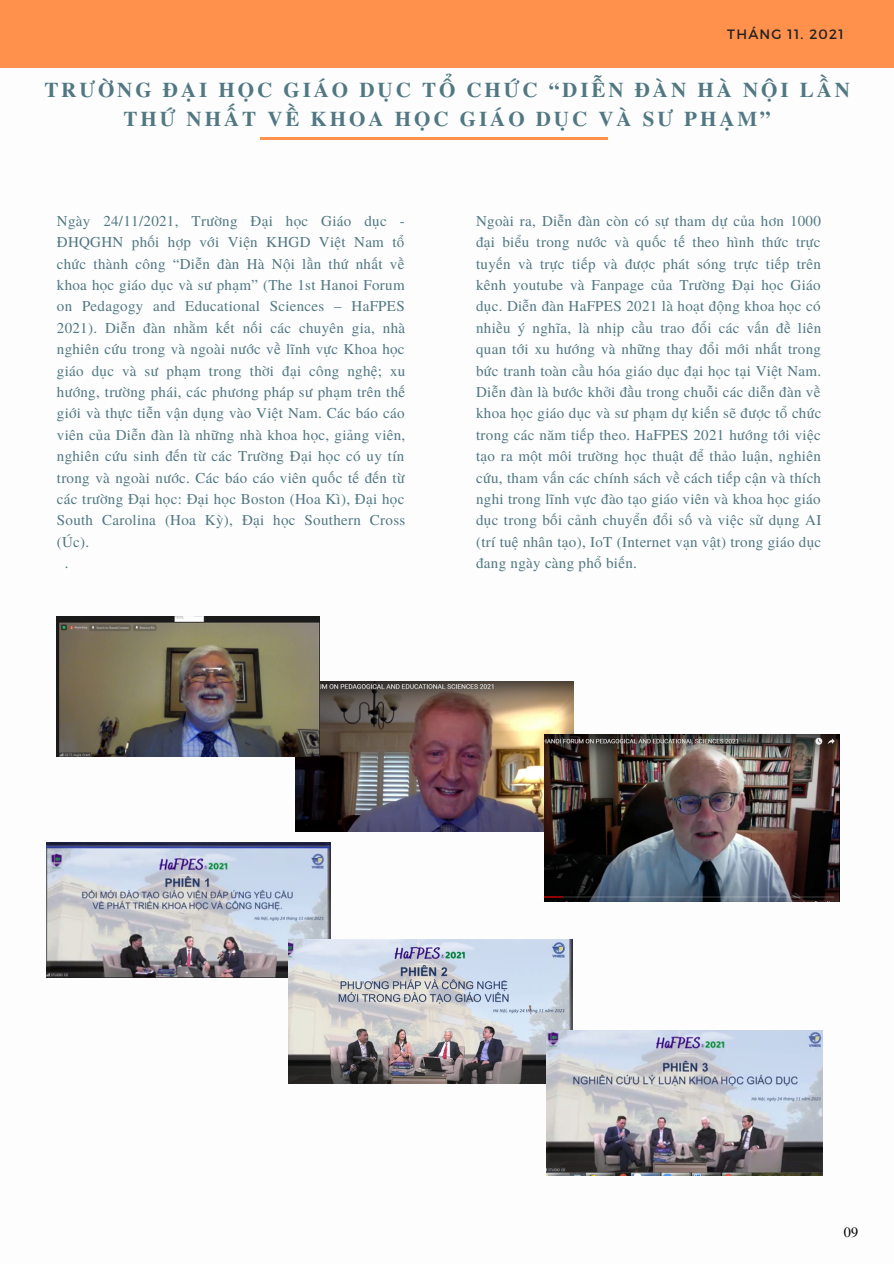
<style>
.page{position:relative;width:894px;height:1264px;background:#fff}
.page>*{position:absolute;margin:0;border:0;box-sizing:border-box;transform-origin:0 0}
.t1{font:700 21px/29.2px "Te X Gyre Termes";letter-spacing:.14em;color:#517882;text-align:center}
.t2{font:15px/21.5px "Te X Gyre Termes";letter-spacing:.02em;color:#517882;text-align:justify}
.t3{font:14.25px "Te X Gyre Termes";color:#000}
.t4{font:13.5px "Montserrat";letter-spacing:.09em;color:#222}
</style>
<div class="page">
<div style="left:0;top:0;width:893px;height:67px;background:#ff914d"></div>
<img style="left:46px;top:842px;width:284px;height:135px">
<img style="left:288px;top:939px;width:284px;height:144px">
<img style="left:546px;top:1030px;width:276px;height:144px">
<img style="left:295px;top:681px;width:278px;height:151px">
<img style="left:544px;top:734px;width:295px;height:167px">
<img style="left:57px;top:616px;width:262px;height:140px">
<hr style="left:261px;top:137px;width:346px;height:2px;background:#ff914d">
<p class="t4" style="left:727px;top:25px;width:118px">THÁNG 11. 2021</p>
<h1 class="t1" style="left:44px;top:74px;width:807px">TRƯỜNG ĐẠI HỌC GIÁO DỤC TỔ CHỨC “DIỄN ĐÀN HÀ NỘI LẦN<br>THỨ NHẤT VỀ KHOA HỌC GIÁO DỤC VÀ SƯ PHẠM”</h1>
<p class="t2" style="left:57px;top:209px;width:349px">Ngày 24/11/2021, Trường Đại học Giáo dục -</p>
<p class="t2" style="left:57px;top:231px;width:349px">ĐHQGHN phối hợp với Viện KHGD Việt Nam tổ</p>
<p class="t2" style="left:57px;top:252px;width:349px">chức thành công “Diễn đàn Hà Nội lần thứ nhất về</p>
<p class="t2" style="left:57px;top:273px;width:349px">khoa học giáo dục và sư phạm” (The 1st Hanoi Forum</p>
<p class="t2" style="left:57px;top:295px;width:349px">on Pedagogy and Educational Sciences – HaFPES</p>
<p class="t2" style="left:57px;top:316px;width:350px">2021). Diễn đàn nhằm kết nối các chuyên gia, nhà</p>
<p class="t2" style="left:57px;top:338px;width:349px">nghiên cứu trong và ngoài nước về lĩnh vực Khoa học</p>
<p class="t2" style="left:57px;top:359px;width:350px">giáo dục và sư phạm trong thời đại công nghệ; xu</p>
<p class="t2" style="left:57px;top:380px;width:350px">hướng, trường phái, các phương pháp sư phạm trên thế</p>
<p class="t2" style="left:57px;top:402px;width:349px">giới và thực tiễn vận dụng vào Việt Nam. Các báo cáo</p>
<p class="t2" style="left:57px;top:423px;width:350px">viên của Diễn đàn là những nhà khoa học, giảng viên,</p>
<p class="t2" style="left:57px;top:445px;width:349px">nghiên cứu sinh đến từ các Trường Đại học có uy tín</p>
<p class="t2" style="left:57px;top:466px;width:349px">trong và ngoài nước. Các báo cáo viên quốc tế đến từ</p>
<p class="t2" style="left:57px;top:487px;width:349px">các trường Đại học: Đại học Boston (Hoa Kì), Đại học</p>
<p class="t2" style="left:57px;top:509px;width:350px">South Carolina (Hoa Kỳ), Đại học Southern Cross</p>
<p class="t2" style="left:57px;top:530px;width:34px">(Úc).</p>
<p class="t2" style="left:65px;top:551px;width:5px">.</p>
<p class="t2" style="left:476px;top:209px;width:347px">Ngoài ra, Diễn đàn còn có sự tham dự của hơn 1000 đại biểu trong nước và quốc tế theo hình thức trực tuyến và trực tiếp và được phát sóng trực tiếp trên kênh youtube và Fanpage của Trường Đại học Giáo dục. Diễn đàn HaFPES 2021 là hoạt động khoa học có nhiều ý nghĩa, là nhịp cầu trao đổi các vấn đề liên quan tới xu hướng và những thay đổi mới nhất trong bức tranh toàn cầu hóa giáo dục đại học tại Việt Nam.<br>Diễn đàn là bước khởi đầu trong chuỗi các diễn đàn về khoa học giáo dục và sư phạm dự kiến sẽ được tổ chức trong các năm tiếp theo. HaFPES 2021 hướng tới việc tạo ra một môi trường học thuật để thảo luận, nghiên cứu, tham vấn các chính sách về cách tiếp cận và thích nghi trong lĩnh vực đào tạo giáo viên và khoa học giáo dục trong bối cảnh chuyển đổi số và việc sử dụng AI (trí tuệ nhân tạo), IoT (Internet vạn vật) trong giáo dục đang ngày càng phổ biến.</p>
<p class="t3" style="left:843px;top:1221px;width:16px">09</p>
</div>
